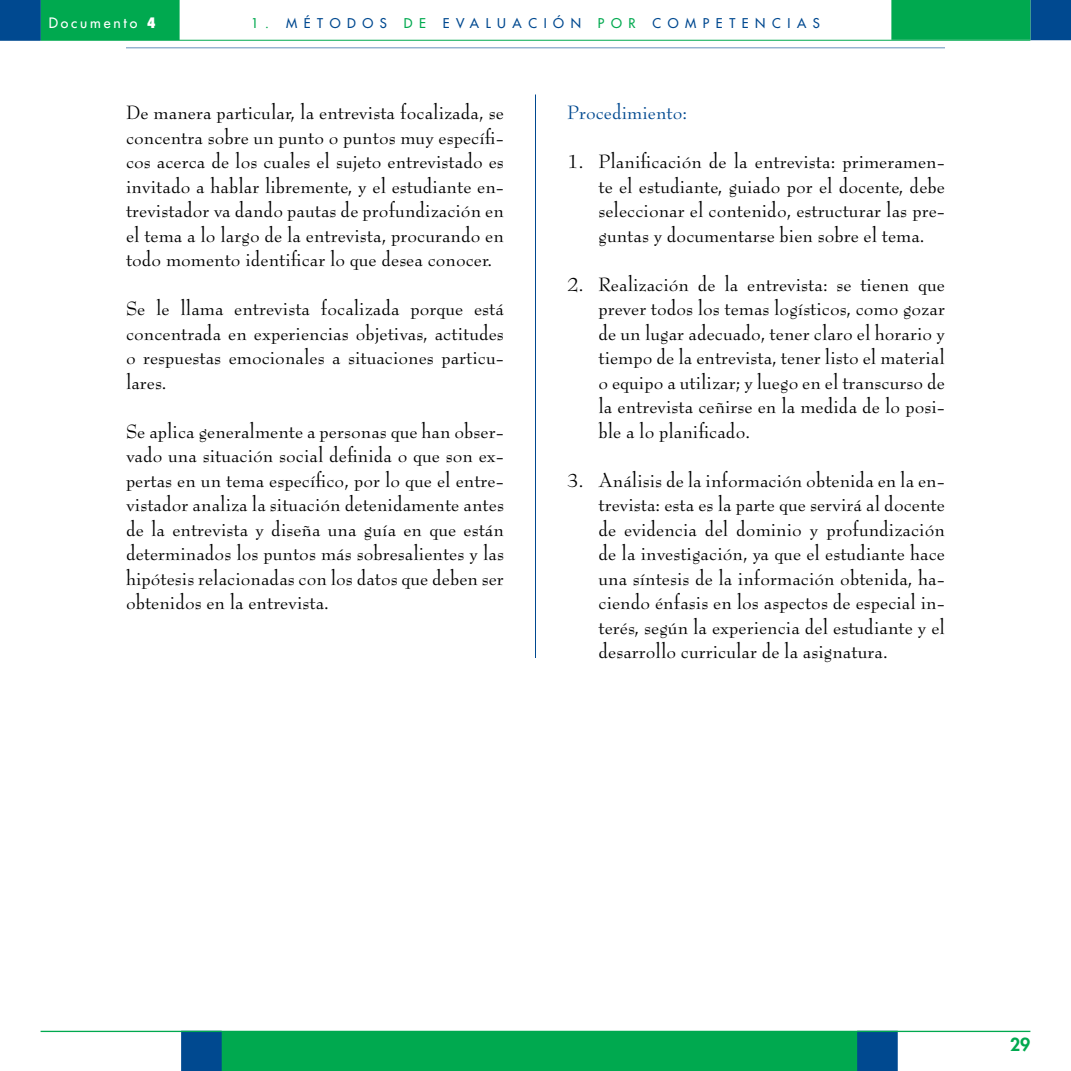
<style>
.page{position:relative;width:1071px;height:1071px;background:#fff}
.page>*{position:absolute;margin:0;border:0;box-sizing:border-box;transform-origin:0 0}
.t1{font:21px/24.5px "Bernhard Modern Std";color:#000;text-align:justify}
.t2{font:21px "Bernhard Modern Std";color:#004990}
.t3{font:800 17.5px "Futura";color:#00a94f}
.t4{font:14px "Futura";letter-spacing:.2em;color:#fff}
.t5{font:13.12px "Futura";letter-spacing:.5em;color:#004990}
.t6{font:13.12px "Futura";color:#00a94f}
.s1{font-weight:800;font-stretch:condensed}
.s2{color:#00a94f}
</style>
<div class="page">
<hr style="left:41px;top:40px;width:989px;height:1px;background:#00a94f">
<hr style="left:126px;top:47px;width:819px;height:1px;background:#004990">
<svg style="left:891px;top:0;width:180px;height:40px;background:#01935e"></svg>
<svg style="left:181px;top:1032px;width:717px;height:39px;background:#009e56"></svg>
<hr style="left:41px;top:1031px;width:989px;height:1px;background:#00a94f">
<svg style="left:0;top:0;width:180px;height:41px;background:#02945f"></svg>
<hr style="left:535px;top:94px;width:1px;height:564px;background:#004990">
<p class="t4" style="left:49px;top:14px;width:108px">Documento <span class="s1">4</span></p>
<p class="t5" style="left:251px;top:15px;width:137px"><span class="s2">1.</span> MÉTODOS</p>
<p class="t6" style="left:404px;top:15px;width:24px">D E</p>
<p class="t5" style="left:443px;top:15px;width:140px">EVALUACIÓN</p>
<p class="t6" style="left:598px;top:15px;width:39px">POR</p>
<p class="t5" style="left:652px;top:15px;width:169px">COMPETENCIAS</p>
<p class="t1" style="left:126px;top:100px;width:380px">De manera particular, la entrevista focalizada, se concentra sobre un punto o puntos muy específi&shy;cos acerca de los cuales el sujeto entrevistado es invitado a hablar libremente, y el estudiante en&shy;trevistador va dando pautas de profundización en el tema a lo largo de la entrevista, procurando en todo momento identificar lo que desea conocer.</p>
<p class="t1" style="left:126px;top:297px;width:379px">Se le llama entrevista focalizada porque está concentrada en experiencias objetivas, actitudes o respuestas emocionales a situaciones particu&shy;lares.</p>
<p class="t1" style="left:126px;top:419px;width:380px">Se aplica generalmente a personas que han obser&shy;vado una situación social definida o que son ex&shy;pertas en un tema específico, por lo que el entre&shy;vistador analiza la situación detenidamente antes de la entrevista y diseña una guía en que están determinados los puntos más sobresalientes y las hipótesis relacionadas con los datos que deben ser obtenidos en la entrevista.</p>
<p class="t2" style="left:567px;top:101px;width:122px">Procedimiento:</p>
<p class="t1" style="left:598px;top:150px;width:348px;text-indent:-32px">1. Planificación de la entrevista: primeramen&shy;te el estudiante, guiado por el docente, debe seleccionar el contenido, estructurar las pre&shy;guntas y documentarse bien sobre el tema.</p>
<p class="t1" style="left:598px;top:272px;width:348px;text-indent:-32px">2. Realización de la entrevista: se tienen que prever todos los temas logísticos, como gozar de un lugar adecuado, tener claro el horario y tiempo de la entrevista, tener listo el material o equipo a utilizar; y luego en el transcurso de la entrevista ceñirse en la medida de lo posi&shy;ble a lo planificado.</p>
<p class="t1" style="left:598px;top:468px;width:348px;text-indent:-32px">3. Análisis de la información obtenida en la en&shy;trevista: esta es la parte que servirá al docente de evidencia del dominio y profundización de la investigación, ya que el estudiante hace una síntesis de la información obtenida, ha&shy;ciendo énfasis en los aspectos de especial in&shy;terés, según la experiencia del estudiante y el desarrollo curricular de la asignatura.</p>
<p class="t3" style="left:1010px;top:1033px;width:22px">29</p>
</div>
